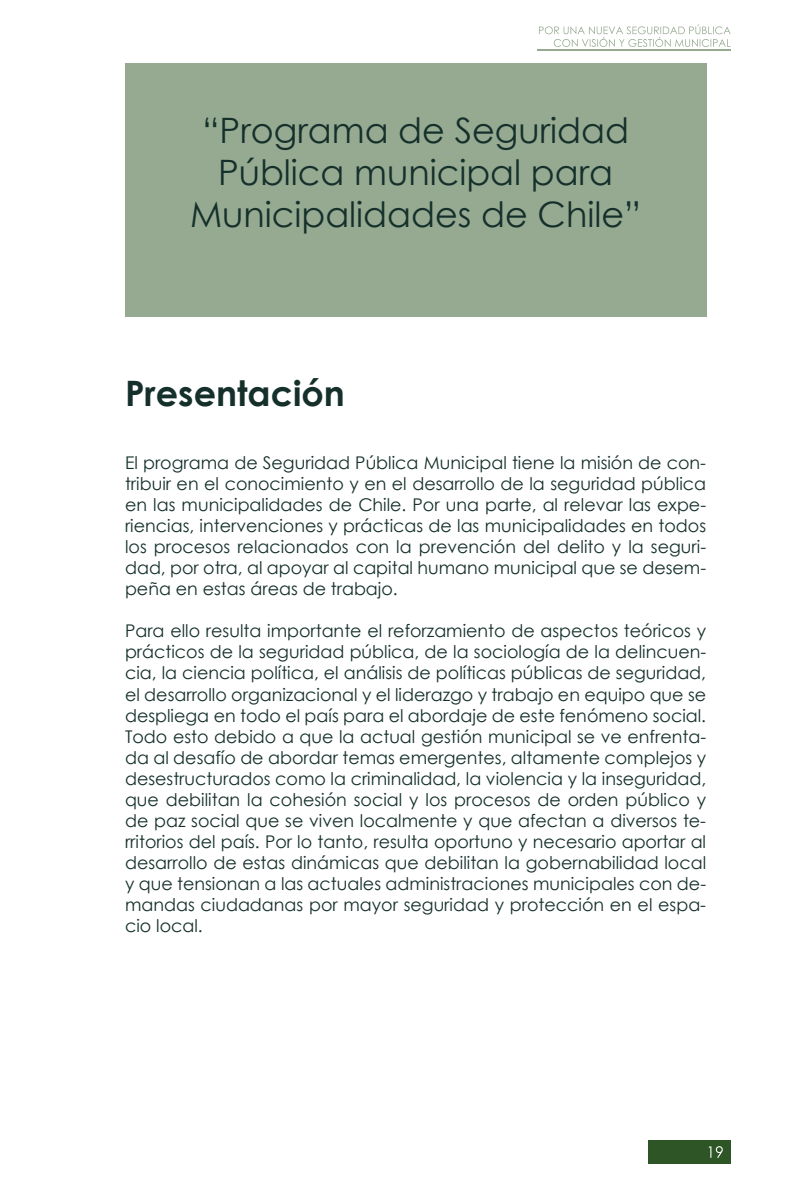
<style>
.page{position:relative;width:794px;height:1191px;background:#fff}
.page>*{position:absolute;margin:0;border:0;box-sizing:border-box;transform-origin:0 0}
.t1{font:35px/42px "Century Gothic";color:#15302b;text-align:center}
.t2{font:700 35px "Century Gothic";color:#15302b}
.t3{font:17.5px/21px "Century Gothic";color:#15302b;text-align:justify}
.t4{font:15.75px "Century Gothic";color:#fff}
</style>
<div class="page">
<div style="left:125px;top:63px;width:581px;height:253px;background:#96aa92"></div>
<svg style="left:539px;top:24px;width:191px;height:23px"></svg>
<hr style="left:537px;top:50px;width:194px;height:1px;background:#2d5525">
<div style="left:648px;top:1140px;width:83px;height:23px;background:#2d5525"></div>
<h1 class="t1" style="left:190px;top:109px;width:453px">“Programa de Seguridad<br>Pública municipal para<br>Municipalidades de Chile”</h1>
<h1 class="t2" style="left:125px;top:367px;width:221px">Presentación</h1>
<p class="t3" style="left:125px;top:452px;width:582px">El programa de Seguridad Pública Municipal tiene la misión de con&shy;tribuir en el conocimiento y en el desarrollo de la seguridad pública en las municipalidades de Chile. Por una parte, al relevar las expe&shy;riencias, intervenciones y prácticas de las municipalidades en todos los procesos relacionados con la prevención del delito y la seguri&shy;dad, por otra, al apoyar al capital humano municipal que se desem&shy;peña en estas áreas de trabajo.</p>
<p class="t3" style="left:125px;top:620px;width:582px">Para ello resulta importante el reforzamiento de aspectos teóricos y prácticos de la seguridad pública, de la sociología de la delincuen&shy;cia, la ciencia política, el análisis de políticas públicas de seguridad, el desarrollo organizacional y el liderazgo y trabajo en equipo que se despliega en todo el país para el abordaje de este fenómeno social.<br>Todo esto debido a que la actual gestión municipal se ve enfrenta&shy;da al desafío de abordar temas emergentes, altamente complejos y desestructurados como la criminalidad, la violencia y la inseguridad, que debilitan la cohesión social y los procesos de orden público y de paz social que se viven localmente y que afectan a diversos te&shy;rritorios del país. Por lo tanto, resulta oportuno y necesario aportar al desarrollo de estas dinámicas que debilitan la gobernabilidad local y que tensionan a las actuales administraciones municipales con de&shy;mandas ciudadanas por mayor seguridad y protección en el espa&shy;cio local.</p>
<p class="t4" style="left:706px;top:1141px;width:19px">19</p>
</div>
